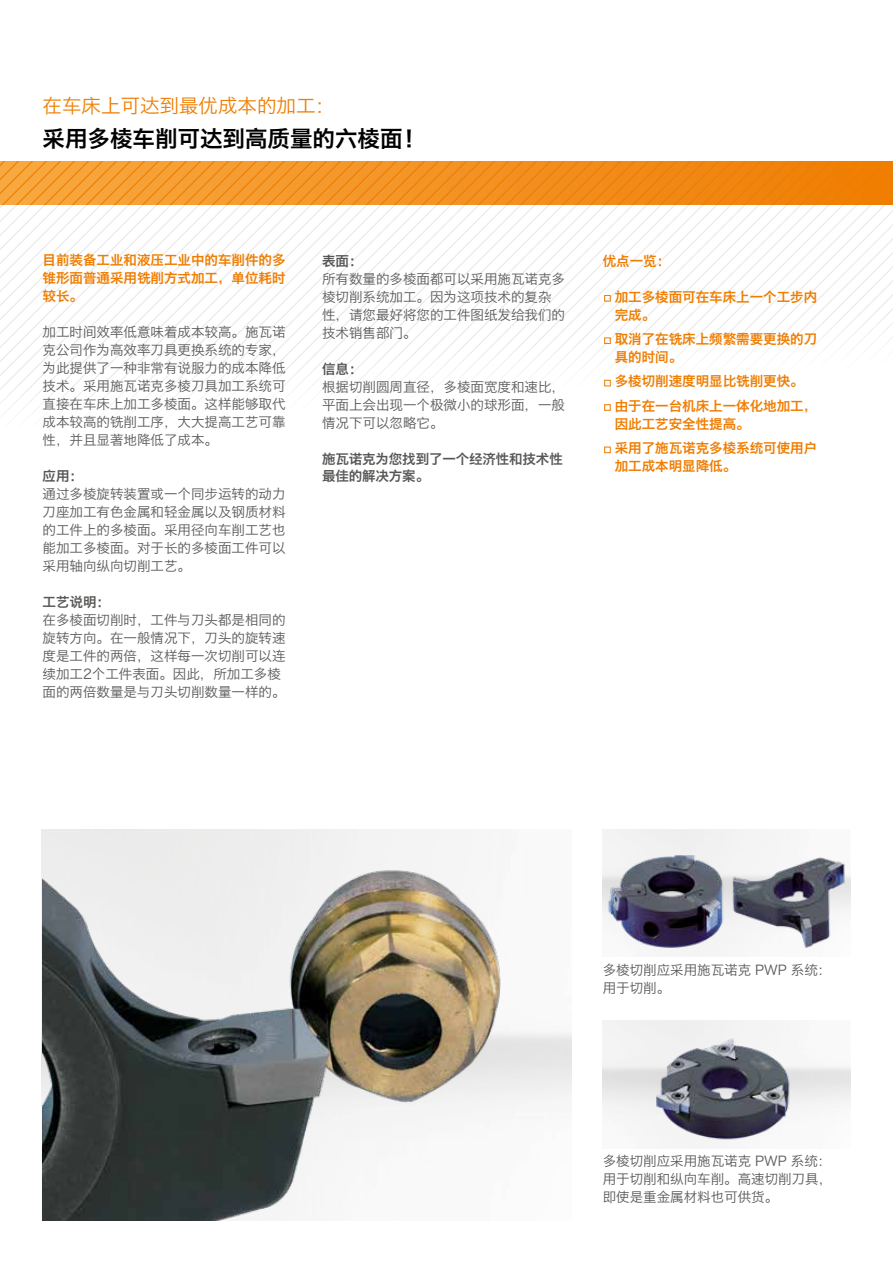
<style>
.page{position:relative;width:893px;height:1263px;background:#fff}
.page>*{position:absolute;margin:0;border:0;box-sizing:border-box;transform-origin:0 0}
.t1{font:22.5px "Hiragino Sans GB W6";color:#000}
.t2{font:19.5px "Hiragino Sans GB W3";color:#ef7d00}
.t3{font:13.5px/18px "Hiragino Sans GB W3";color:#575756;text-align:justify}
.t4{font:13.5px/18px "Hiragino Sans GB W6";color:#ef7d00}
.t5{font:13.5px/18px "Hiragino Sans GB W6";letter-spacing:-.01em;color:#575756}
</style>
<div class="page">
<img style="left:603px;top:1020px;width:247px;height:128px">
<img style="left:42px;top:829px;width:529px;height:391px">
<svg style="left:0;top:162px;width:893px;height:246px"></svg>
<img style="left:603px;top:832px;width:247px;height:125px">
<img style="left:43px;top:829px;width:471px;height:391px">
<div style="left:604px;top:295px;width:7px;height:6px;border:1px solid #ef7d00"></div>
<div style="left:604px;top:337px;width:7px;height:7px;border:1px solid #ef7d00"></div>
<div style="left:604px;top:380px;width:7px;height:6px;border:1px solid #ef7d00"></div>
<div style="left:604px;top:404px;width:7px;height:7px;border:1px solid #ef7d00"></div>
<div style="left:604px;top:447px;width:7px;height:6px;border:1px solid #ef7d00"></div>
<h2 class="t2" style="left:43px;top:93px;width:294px">在车床上可达到最优成本的加工：</h2>
<h1 class="t1" style="left:43px;top:124px;width:384px">采用多棱车削可达到高质量的六棱面！</h1>
<p class="t4" style="left:43px;top:251px;width:244px;text-align:justify">目前装备工业和液压工业中的车削件的多锥形面普通采用铣削方式加工，单位耗时较长。</p>
<p class="t3" style="left:43px;top:323px;width:244px">加工时间效率低意味着成本较高。施瓦诺克公司作为高效率刀具更换系统的专家，为此提供了一种非常有说服力的成本降低技术。采用施瓦诺克多棱刀具加工系统可直接在车床上加工多棱面。这样能够取代成本较高的铣削工序，大大提高工艺可靠性，并且显著地降低了成本。</p>
<p class="t5" style="left:43px;top:467px;width:42px">应用：</p>
<p class="t3" style="left:43px;top:485px;width:244px">通过多棱旋转装置或一个同步运转的动力刀座加工有色金属和轻金属以及钢质材料的工件上的多棱面。采用径向车削工艺也能加工多棱面。对于长的多棱面工件可以采用轴向纵向切削工艺。</p>
<p class="t5" style="left:43px;top:593px;width:69px">工艺说明：</p>
<p class="t3" style="left:43px;top:611px;width:244px;text-align:left">在多棱面切削时，工件与刀头都是相同的旋转方向。在一般情况下，刀头的旋转速度是工件的两倍，这样每一次切削可以连续加工2个工件表面。因此，所加工多棱面的两倍数量是与刀头切削数量一样的。</p>
<p class="t5" style="left:322px;top:251px;width:42px">表面：</p>
<p class="t3" style="left:322px;top:269px;width:244px;text-align:left">所有数量的多棱面都可以采用施瓦诺克多棱切削系统加工。因为这项技术的复杂性，请您最好将您的工件图纸发给我们的技术销售部门。</p>
<p class="t5" style="left:322px;top:359px;width:42px">信息：</p>
<p class="t3" style="left:322px;top:377px;width:244px">根据切削圆周直径，多棱面宽度和速比，平面上会出现一个极微小的球形面，一般情况下可以忽略它。</p>
<p class="t5" style="left:322px;top:449px;width:242px">施瓦诺克为您找到了一个经济性和技术性最佳的解决方案。</p>
<p class="t4" style="left:603px;top:251px;width:69px">优点一览：</p>
<p class="t4" style="left:615px;top:287px;width:204px">加工多棱面可在车床上一个工步内完成。</p>
<p class="t4" style="left:615px;top:329px;width:204px">取消了在铣床上频繁需要更换的刀具的时间。</p>
<p class="t4" style="left:615px;top:368px;width:204px;line-height:24.5px">多棱切削速度明显比铣削更快。由于在一台机床上一体化地加工，</p>
<p class="t4" style="left:615px;top:411px;width:204px;line-height:24.5px">因此工艺安全性提高。<br>采用了施瓦诺克多棱系统可使用户</p>
<p class="t4" style="left:615px;top:456px;width:123px">加工成本明显降低。</p>
<p class="t3" style="left:603px;top:961px;width:230px">多棱切削应采用施瓦诺克 PWP 系统：用于切削。</p>
<p class="t3" style="left:603px;top:1151px;width:231px">多棱切削应采用施瓦诺克 PWP 系统：用于切削和纵向车削。高速切削刀具，即使是重金属材料也可供货。</p>
</div>
